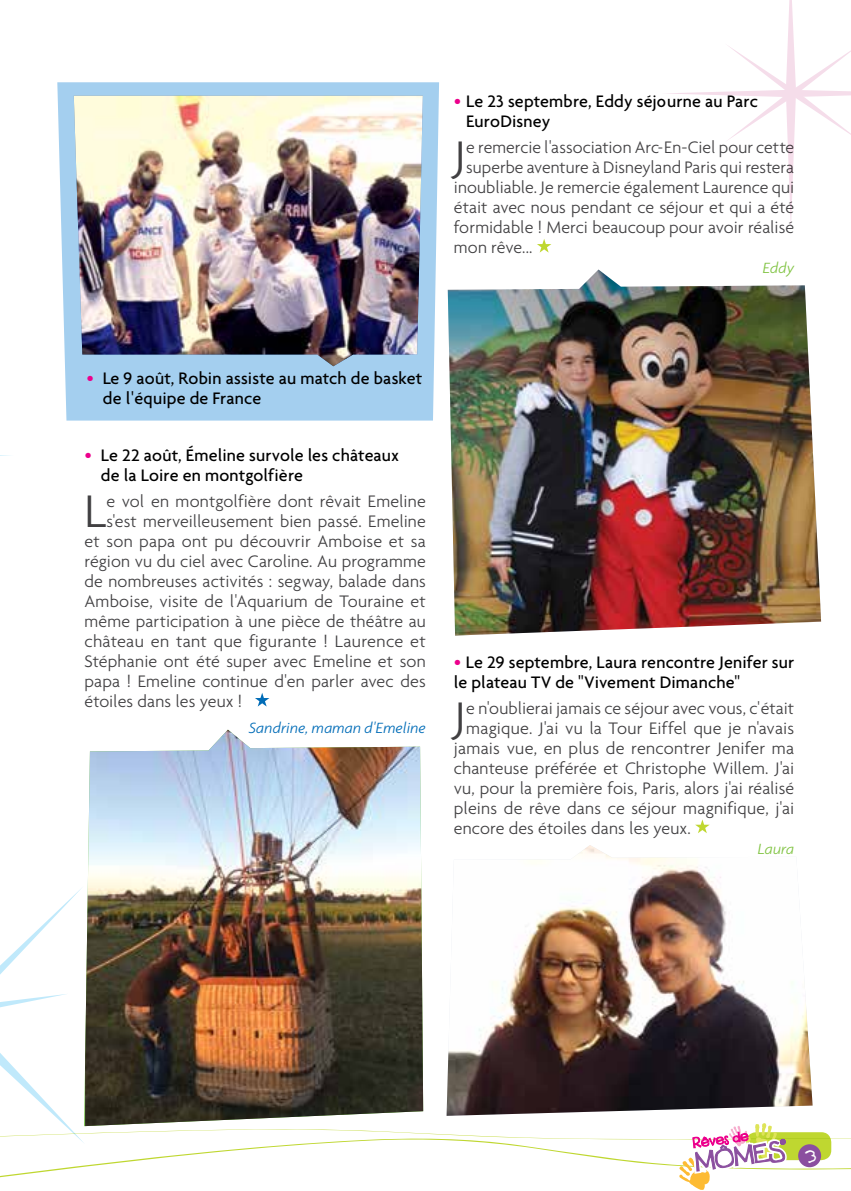
<style>
.page{position:relative;width:851px;height:1191px;background:#fff}
.page>*{position:absolute;margin:0;border:0;box-sizing:border-box;transform-origin:0 0}
.t1{font:300 49.4px "Agenda";color:#414042}
.t2{font:22px "Providence Sans";color:#fff}
.t3{font:300 18px "Agenda";letter-spacing:.005em;color:#414042}
.t4{font:500 18px/20px "Agenda";letter-spacing:.01em;color:#000}
.t5{font:italic 300 16px "Agenda";letter-spacing:.01em;color:#006cb7}
.t6{font:italic 300 16px "Agenda";letter-spacing:.005em;color:#80c342}
.s1{font-weight:300;font-size:20px;color:#ec008c}
</style>
<div class="page">
<svg style="left:537px;top:239px;width:14px;height:14px"></svg>
<svg style="left:255px;top:693px;width:14px;height:13px"></svg>
<img style="left:87px;top:729px;width:335px;height:157px">
<img style="left:447px;top:269px;width:374px;height:366px">
<img style="left:537px;top:845px;width:184px;height:41px">
<svg style="left:57px;top:82px;width:382px;height:338px;background:#abd2ef"></svg>
<img style="left:74px;top:96px;width:349px;height:270px">
<svg style="left:667px;top:0;width:183px;height:226px"></svg>
<img style="left:0;top:886px;width:850px;height:304px">
<svg style="left:695px;top:819px;width:14px;height:14px"></svg>
<p class="t4" style="left:466px;top:91px;width:293px;text-indent:-12px"><span class="s1">•</span> Le 23 septembre, Eddy séjourne au Parc<br>EuroDisney</p>
<h1 class="t1" style="left:454px;top:128px;width:14px">J</h1>
<p class="t3" style="left:466px;top:137px;width:329px">e remercie l'association Arc-En-Ciel pour cette</p>
<p class="t3" style="left:466px;top:157px;width:329px">superbe aventure à Disneyland Paris qui restera</p>
<p class="t3" style="left:454px;top:177px;width:342px">inoubliable. Je remercie également Laurence qui</p>
<p class="t3" style="left:454px;top:197px;width:342px">était avec nous pendant ce séjour et qui a été</p>
<p class="t3" style="left:454px;top:217px;width:342px">formidable ! Merci beaucoup pour avoir réalisé</p>
<p class="t3" style="left:454px;top:237px;width:80px">mon rêve...</p>
<p class="t6" style="left:762px;top:258px;width:33px">Eddy</p>
<p class="t4" style="left:103px;top:367px;width:321px;text-indent:-16px"><span class="s1">•</span> Le 9 août, Robin assiste au match de basket de l'équipe de France</p>
<p class="t4" style="left:101px;top:445px;width:299px;text-indent:-16px"><span class="s1">•</span> Le 22 août, Émeline survole les châteaux de la Loire en montgolfière</p>
<h1 class="t1" style="left:84px;top:482px;width:23px">L</h1>
<p class="t3" style="left:106px;top:490px;width:321px">e vol en montgolfière dont rêvait Emeline</p>
<p class="t3" style="left:106px;top:510px;width:321px">s'est merveilleusement bien passé. Emeline</p>
<p class="t3" style="left:84px;top:530px;width:343px">et son papa ont pu découvrir Amboise et sa</p>
<p class="t3" style="left:84px;top:550px;width:343px">région vu du ciel avec Caroline. Au programme</p>
<p class="t3" style="left:84px;top:570px;width:343px">de nombreuses activités : segway, balade dans</p>
<p class="t3" style="left:84px;top:590px;width:343px">Amboise, visite de l'Aquarium de Touraine et</p>
<p class="t3" style="left:84px;top:610px;width:343px">même participation à une pièce de théâtre au</p>
<p class="t3" style="left:84px;top:630px;width:343px">château en tant que figurante ! Laurence et</p>
<p class="t3" style="left:84px;top:650px;width:343px">Stéphanie ont été super avec Emeline et son</p>
<p class="t3" style="left:84px;top:670px;width:343px">papa ! Emeline continue d'en parler avec des</p>
<p class="t3" style="left:84px;top:690px;width:159px">étoiles dans les yeux !</p>
<p class="t5" style="left:249px;top:718px;width:178px">Sandrine, maman d'Emeline</p>
<p class="t4" style="left:454px;top:651px;width:342px"><span class="s1">•</span> Le 29 septembre, Laura rencontre Jenifer sur le plateau TV de "Vivement Dimanche"</p>
<h1 class="t1" style="left:454px;top:689px;width:14px">J</h1>
<p class="t3" style="left:466px;top:697px;width:329px">e n'oublierai jamais ce séjour avec vous, c'était</p>
<p class="t3" style="left:466px;top:717px;width:329px">magique. J'ai vu la Tour Eiffel que je n'avais</p>
<p class="t3" style="left:454px;top:737px;width:342px">jamais vue, en plus de rencontrer Jenifer ma</p>
<p class="t3" style="left:454px;top:757px;width:342px">chanteuse préférée et Christophe Willem. J'ai</p>
<p class="t3" style="left:454px;top:777px;width:342px">vu, pour la première fois, Paris, alors j'ai réalisé</p>
<p class="t3" style="left:454px;top:797px;width:342px">pleins de rêve dans ce séjour magnifique, j'ai</p>
<p class="t3" style="left:454px;top:817px;width:238px">encore des étoiles dans les yeux.</p>
<p class="t6" style="left:757px;top:839px;width:38px">Laura</p>
<p class="t2" style="left:803px;top:1142px;width:16px">3</p>
</div>
